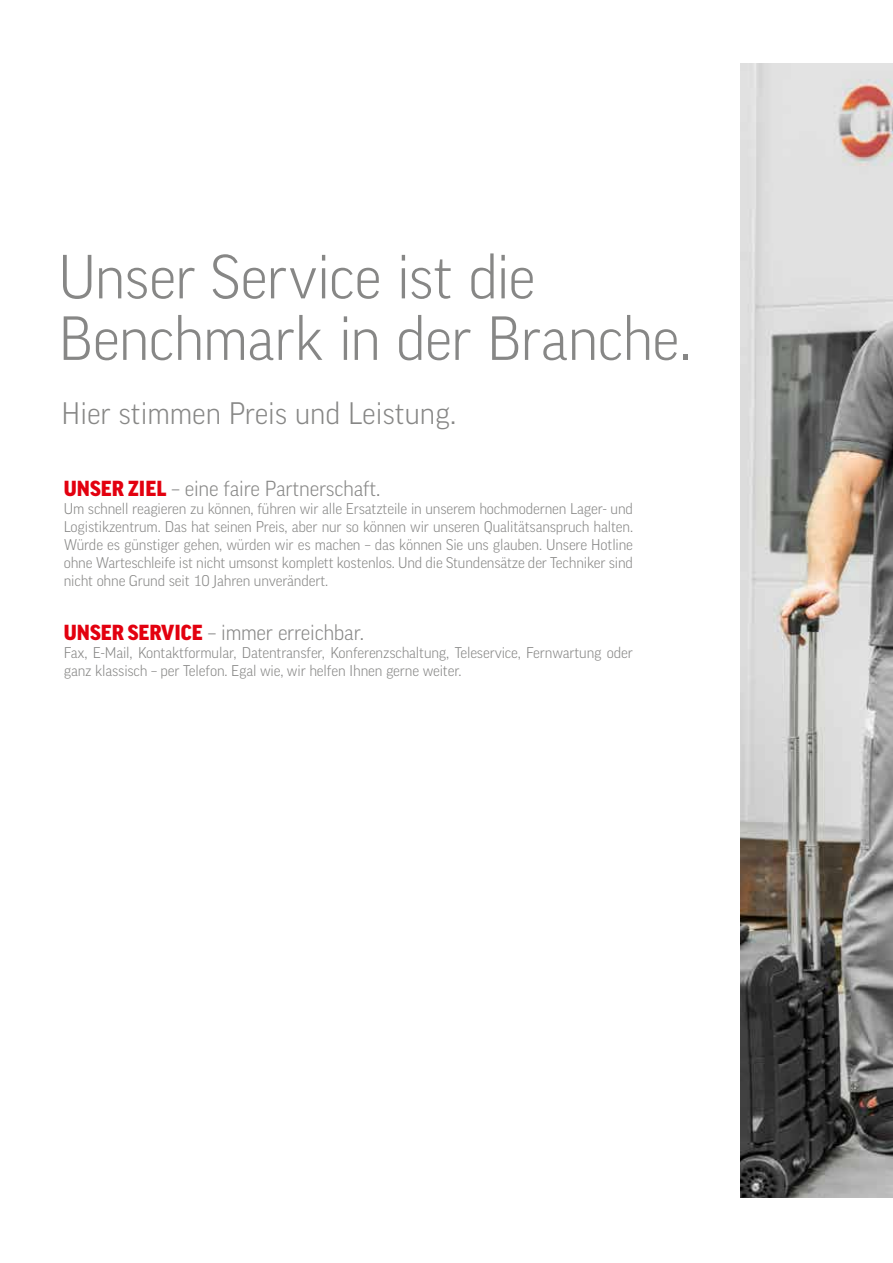
<style>
.page{position:relative;width:893px;height:1263px;background:#fff}
.page>*{position:absolute;margin:0;border:0;box-sizing:border-box;transform-origin:0 0}
.t1{font:300 60px/61.5px "Good Pro";letter-spacing:-.015em;color:#878786}
.t2{font:300 30px "Good Pro";color:#878786}
.t3{font:300 21px "Good Pro";letter-spacing:-.01em;color:#878786}
.t4{font:300 15px/18px "Good Pro";letter-spacing:-.01em;color:#878786;text-align:justify}
.s1{font-weight:900;color:#e3000f}
</style>
<div class="page">
<img style="left:741px;top:64px;width:152px;height:1134px">
<h1 class="t1" style="left:58px;top:246px;width:634px">Unser Service ist die<br>Benchmark in der Branche.</h1>
<h2 class="t2" style="left:62px;top:396px;width:396px">Hier stimmen Preis und Leistung.</h2>
<h3 class="t3" style="left:64px;top:476px;width:318px"><span class="s1">UNSER ZIEL</span> – eine faire Partnerschaft.</h3>
<p class="t4" style="left:64px;top:499px;width:571px">Um schnell reagieren zu können, führen wir alle Ersatzteile in unserem hochmodernen Lager- und Logistikzentrum. Das hat seinen Preis, aber nur so können wir unseren Qualitätsanspruch halten.<br>Würde es günstiger gehen, würden wir es machen – das können Sie uns glauben. Unsere Hotline ohne Warteschleife ist nicht umsonst komplett kostenlos. Und die Stundensätze der Techniker sind nicht ohne Grund seit 10 Jahren unverändert.</p>
<h3 class="t3" style="left:64px;top:620px;width:302px"><span class="s1">UNSER SERVICE</span> – immer erreichbar.</h3>
<p class="t4" style="left:64px;top:643px;width:571px">Fax, E-Mail, Kontaktformular, Datentransfer, Konferenzschaltung, Teleservice, Fernwartung oder ganz klassisch – per Telefon. Egal wie, wir helfen Ihnen gerne weiter.</p>
</div>
